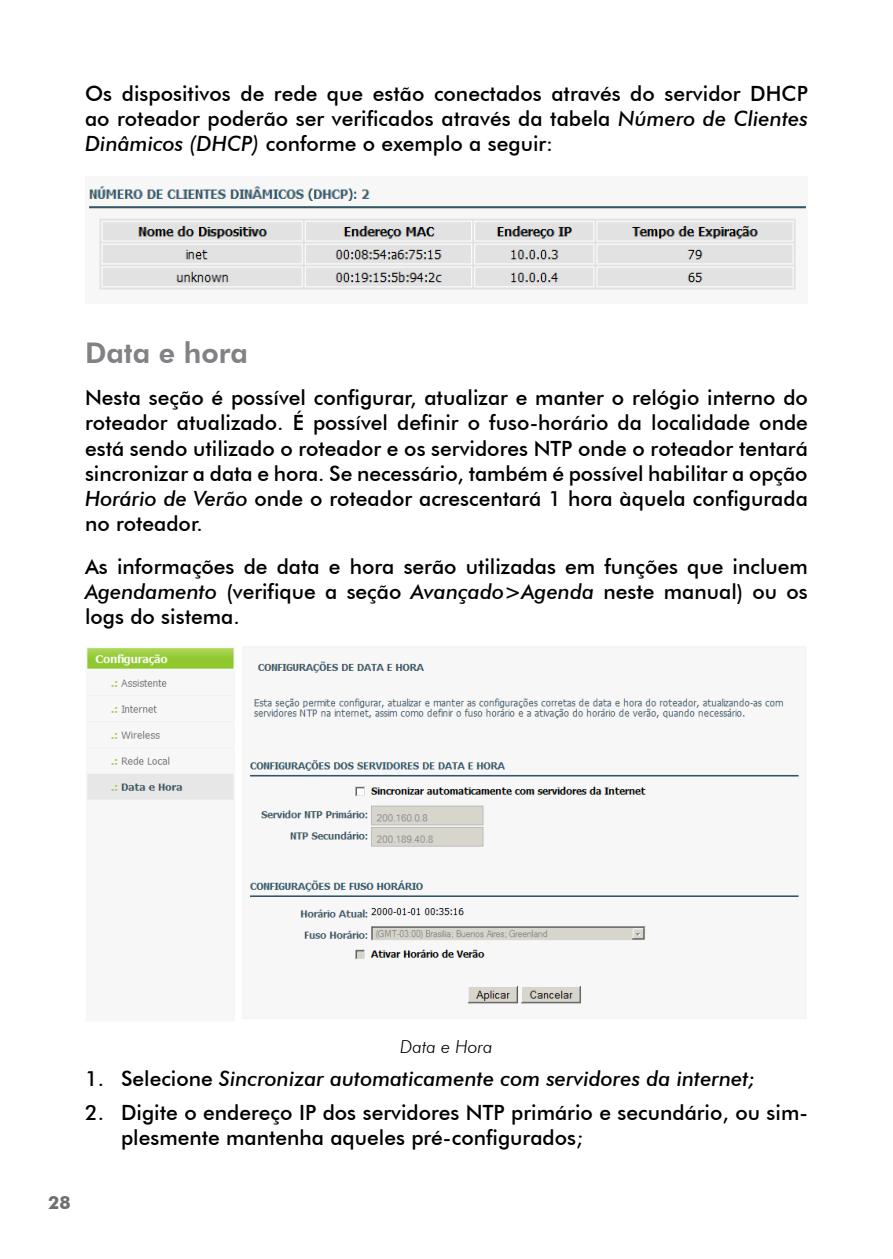
<style>
.page{position:relative;width:893px;height:1259px;background:#fff}
.page>*{position:absolute;margin:0;border:0;box-sizing:border-box;transform-origin:0 0}
.t1{font:800 28.5px "Futura BT";color:#808285}
.t2{font:500 21px/25.2px "Futura BT";color:#000;text-align:justify}
.t3{font:italic 500 21px "Futura BT";color:#000}
.t4{font:italic 300 18px "Futura BT";color:#000}
.t5{font:700 18px "Futura BT";color:#6d6e71}
.s1{font-style:italic}
.s2{font-style:normal}
</style>
<div class="page">
<img style="left:89px;top:186px;width:717px;height:104px">
<img style="left:87px;top:647px;width:719px;height:371px">
<p class="t2" style="left:85px;top:81px;width:724px">Os dispositivos de rede que estão conectados através do servidor DHCP ao roteador poderão ser verificados através da tabela <span class="s1">Número de Clientes Dinâmicos (DHCP)</span> conforme o exemplo a seguir:</p>
<h1 class="t1" style="left:85px;top:335px;width:164px">Data e hora</h1>
<p class="t2" style="left:85px;top:385px;width:724px">Nesta seção é possível configurar, atualizar e manter o relógio interno do roteador atualizado. É possível definir o fuso-horário da localidade onde está sendo utilizado o roteador e os servidores NTP onde o roteador tentará sincronizar a data e hora. Se necessário, também é possível habilitar a opção <span class="s1">Horário de Verão</span> onde o roteador acrescentará 1 hora àquela configurada no roteador.</p>
<p class="t2" style="left:85px;top:553px;width:724px">As informações de data e hora serão utilizadas em funções que incluem <span class="s1">Agendamento</span> (verifique a seção <span class="s1">Avançado&gt;Agenda</span> neste manual) ou os logs do sistema.</p>
<p class="t4" style="left:400px;top:1035px;width:94px">Data e Hora</p>
<p class="t3" style="left:85px;top:1066px;width:672px"><span class="s2">1. Selecione</span> Sincronizar automaticamente com servidores da internet;</p>
<p class="t2" style="left:121px;top:1099px;width:688px;text-indent:-36px">2. Digite o endereço IP dos servidores NTP primário e secundário, ou sim&shy;plesmente mantenha aqueles pré-configurados;</p>
<p class="t5" style="left:48px;top:1191px;width:24px">28</p>
</div>
